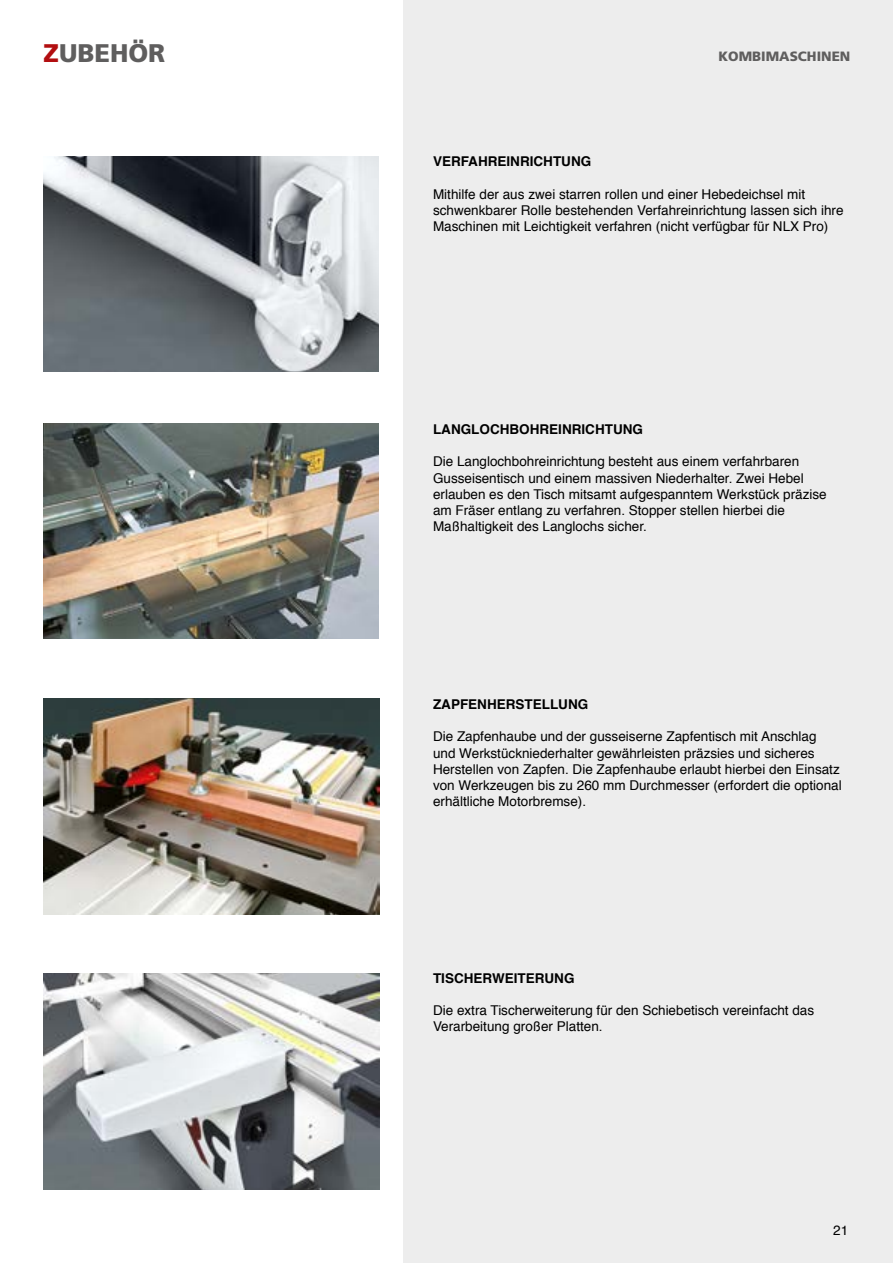
<style>
.page{position:relative;width:893px;height:1263px;background:#fff}
.page>*{position:absolute;margin:0;border:0;box-sizing:border-box;transform-origin:0 0}
.t1{font:900 25.5px "Frutiger LT Std";color:#5f5e5e}
.t2{font:13.5px/16.2px "Helvetica";color:#000}
.t3{font:700 13.5px "Helvetica";color:#000}
.t4{font:900 13.5px "Frutiger LT Std";color:#5f5e5e}
.s1{color:#b20e10}
</style>
<div class="page">
<div style="left:404px;top:0;width:489px;height:1263px;background:#ededed"></div>
<img style="left:44px;top:156px;width:335px;height:215px">
<img style="left:44px;top:424px;width:335px;height:215px">
<img style="left:44px;top:699px;width:336px;height:215px">
<img style="left:43px;top:974px;width:336px;height:215px">
<h1 class="t1" style="left:43px;top:37px;width:123px"><span class="s1">Z</span>UBEHÖR</h1>
<p class="t4" style="left:718px;top:48px;width:134px">KOMBIMASCHINEN</p>
<p class="t3" style="left:433px;top:151px;width:160px">VERFAHREINRICHTUNG</p>
<p class="t2" style="left:433px;top:186px;width:412px">Mithilfe der aus zwei starren rollen und einer Hebedeichsel mit schwenkbarer Rolle bestehenden Verfahreinrichtung lassen sich ihre<br>Maschinen mit Leichtigkeit verfahren (nicht verfügbar für NLX Pro)</p>
<p class="t3" style="left:433px;top:418px;width:211px">LANGLOCHBOHREINRICHTUNG</p>
<p class="t2" style="left:433px;top:454px;width:395px">Die Langlochbohreinrichtung besteht aus einem verfahrbaren Gusseisentisch und einem massiven Niederhalter. Zwei Hebel erlauben es den Tisch mitsamt aufgespanntem Werkstück präzise am Fräser entlang zu verfahren. Stopper stellen hierbei die Maßhaltigkeit des Langlochs sicher.</p>
<p class="t3" style="left:433px;top:693px;width:157px">ZAPFENHERSTELLUNG</p>
<p class="t2" style="left:433px;top:729px;width:410px">Die Zapfenhaube und der gusseiserne Zapfentisch mit Anschlag und Werkstückniederhalter gewährleisten präzsies und sicheres Herstellen von Zapfen. Die Zapfenhaube erlaubt hierbei den Einsatz von Werkzeugen bis zu 260 mm Durchmesser (erfordert die optional erhältliche Motorbremse).</p>
<p class="t3" style="left:433px;top:967px;width:143px">TISCHERWEITERUNG</p>
<p class="t2" style="left:433px;top:1003px;width:383px">Die extra Tischerweiterung für den Schiebetisch vereinfacht das<br>Verarbeitung großer Platten.</p>
<p class="t2" style="left:833px;top:1222px;width:17px">21</p>
</div>
